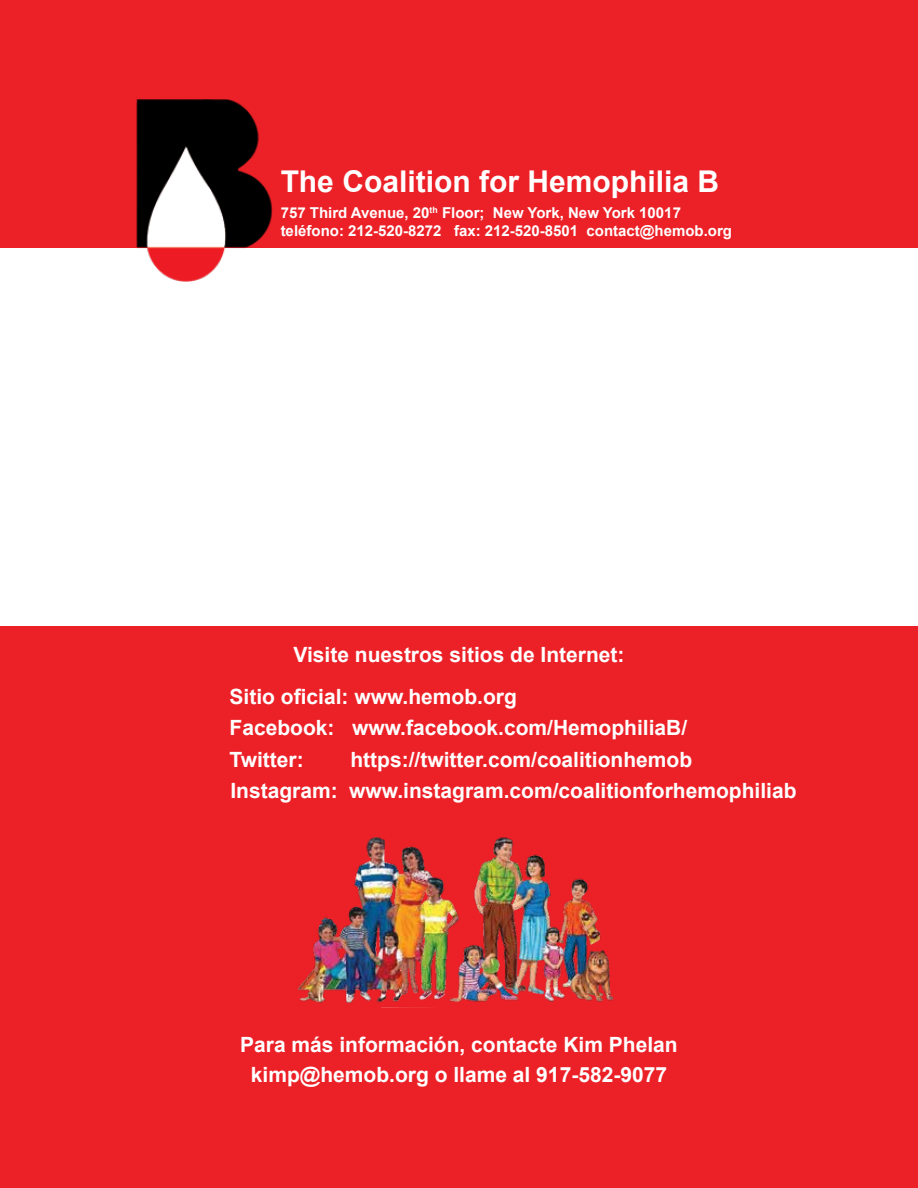
<style>
.page{position:relative;width:918px;height:1188px;background:#fff}
.page>*{position:absolute;margin:0;border:0;box-sizing:border-box;transform-origin:0 0}
.t1{font:700 30px "Arial";color:#fff}
.t2{font:700 21px/31.5px "Arial";color:#fff}
.t3{font:700 15px/18px "Arial";color:#fff}
</style>
<div class="page">
<div style="left:0;top:0;width:918px;height:247px;background:#ec2127"></div>
<div style="left:0;top:626px;width:918px;height:562px;background:#ec2127"></div>
<img style="left:297px;top:837px;width:317px;height:167px">
<img style="left:128px;top:99px;width:147px;height:183px">
<h1 class="t1" style="left:281px;top:162px;width:440px">The Coalition for Hemophilia B</h1>
<p class="t3" style="left:281px;top:204px;width:453px">757 Third Avenue, 20<sup>th</sup> Floor; New York, New York 10017 teléfono: 212-520-8272 fax: 212-520-8501 contact@hemob.org</p>
<p class="t2" style="left:230px;top:634px;width:397px;line-height:42px;text-indent:64px">Visite nuestros sitios de Internet:<br>Sitio oficial: www.hemob.org</p>
<p class="t2" style="left:230px;top:713px;width:459px">Facebook: www.facebook.com/HemophiliaB/<br>Twitter:</p>
<p class="t2" style="left:230px;top:744px;width:568px;text-indent:120px">https://twitter.com/coalitionhemob<br>Instagram: www.instagram.com/coalitionforhemophiliab</p>
<p class="t2" style="left:240px;top:1030px;width:439px;line-height:30px;text-align:center">Para más información, contacte Kim Phelan kimp@hemob.org o llame al 917-582-9077</p>
</div>
